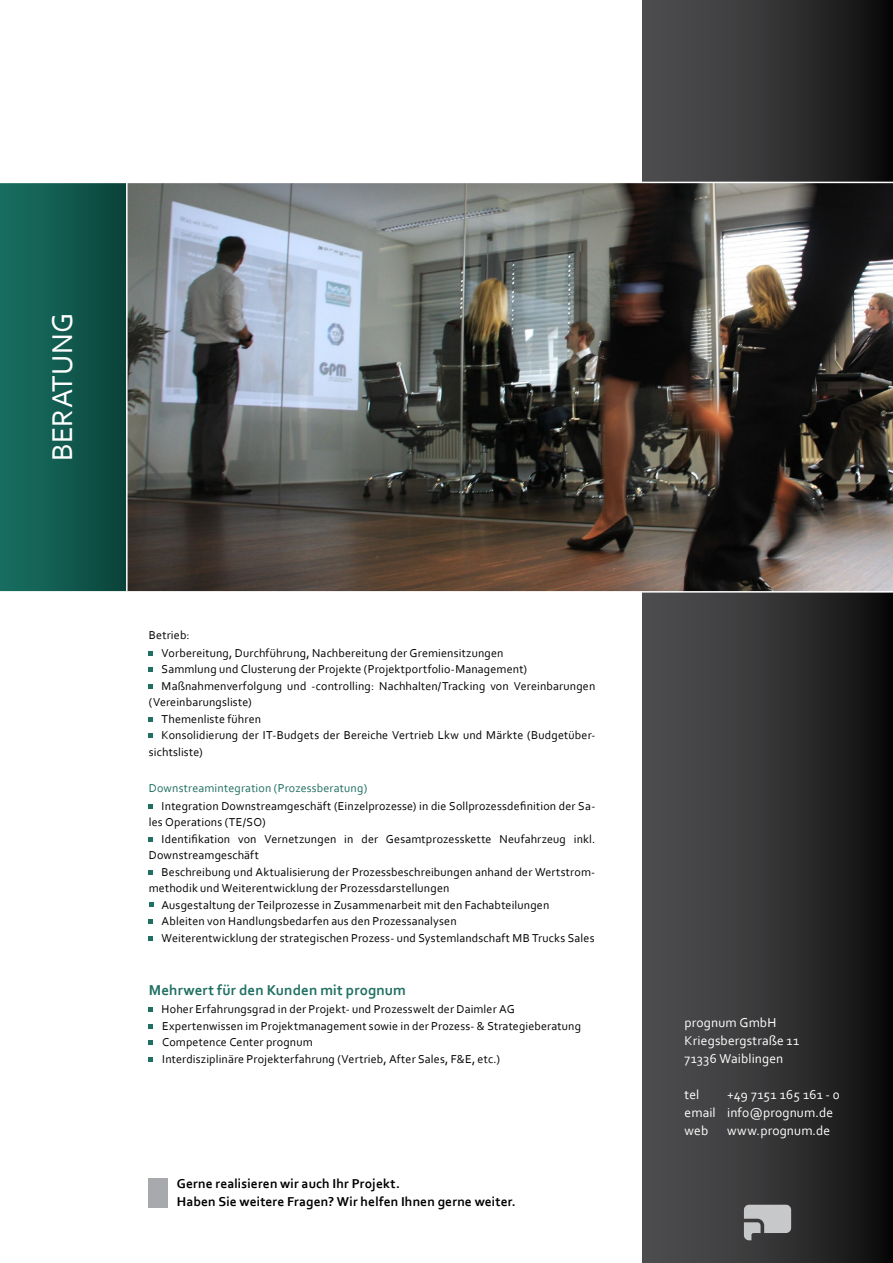
<style>
.page{position:relative;width:893px;height:1263px;background:#fff}
.page>*{position:absolute;margin:0;border:0;box-sizing:border-box;transform-origin:0 0}
.t1{font:30px "Corbel";letter-spacing:.005em;color:#fff}
.t2{font:700 15px "Corbel";letter-spacing:.01em;color:#1f6f62}
.t3{font:13.5px/18px "Corbel";letter-spacing:.01em;color:#fff}
.t4{font:700 13.5px/18px "Corbel";letter-spacing:.01em;color:#000}
.t5{font:12px/16.5px "Corbel";letter-spacing:.015em;color:#000}
.t6{font:12px "Corbel";letter-spacing:.015em;color:#1f6f62}
</style>
<div class="page">
<img style="left:0;top:183px;width:126px;height:408px">
<div style="left:642px;top:0;width:251px;height:1263px;background:linear-gradient(to right,#555557,#100f10)"></div>
<svg style="left:744px;top:1205px;width:47px;height:35px;background:#a4a4a6"></svg>
<img style="left:128px;top:183px;width:765px;height:408px">
<svg style="left:149px;top:651px;width:4px;height:4px"></svg>
<svg style="left:149px;top:668px;width:4px;height:4px"></svg>
<svg style="left:149px;top:684px;width:4px;height:4px"></svg>
<svg style="left:149px;top:717px;width:4px;height:4px"></svg>
<svg style="left:149px;top:734px;width:4px;height:4px"></svg>
<svg style="left:149px;top:804px;width:4px;height:4px"></svg>
<svg style="left:149px;top:837px;width:4px;height:4px"></svg>
<svg style="left:149px;top:870px;width:4px;height:4px"></svg>
<svg style="left:149px;top:903px;width:4px;height:4px"></svg>
<svg style="left:149px;top:919px;width:4px;height:5px"></svg>
<svg style="left:149px;top:936px;width:4px;height:4px"></svg>
<svg style="left:149px;top:1008px;width:4px;height:4px"></svg>
<svg style="left:149px;top:1024px;width:4px;height:4px"></svg>
<svg style="left:149px;top:1041px;width:4px;height:4px"></svg>
<svg style="left:149px;top:1057px;width:4px;height:4px"></svg>
<div style="left:149px;top:1178px;width:19px;height:30px;background:#a7a9ac"></div>
<hr style="left:0;top:591px;width:893px;height:2px;background:#fff">
<hr style="left:0;top:182px;width:893px;height:1px;background:#fff">
<h1 class="t1" style="left:44px;top:461px;width:149px;rotate:-90deg">BERATUNG</h1>
<p class="t5" style="left:162px;top:626px;width:343px;line-height:18px;text-indent:-13px">Betrieb:<br>Vorbereitung, Durchführung, Nachbereitung der Gremiensitzungen</p>
<p class="t5" style="left:162px;top:661px;width:367px">Sammlung und Clusterung der Projekte (Projektportfolio-Management)</p>
<p class="t5" style="left:162px;top:677px;width:435px">Maßnahmenverfolgung und -controlling: Nachhalten/Tracking von Vereinbarungen</p>
<p class="t5" style="left:149px;top:694px;width:104px">(Vereinbarungsliste)</p>
<p class="t5" style="left:162px;top:710px;width:101px">Themenliste führen</p>
<p class="t5" style="left:162px;top:727px;width:435px">Konsolidierung der IT-Budgets der Bereiche Vertrieb Lkw und Märkte (Budgetüber-</p>
<p class="t5" style="left:149px;top:743px;width:55px">sichtsliste)</p>
<p class="t6" style="left:149px;top:780px;width:220px">Downstreamintegration (Prozessberatung)</p>
<p class="t5" style="left:149px;top:797px;width:448px;text-indent:13px">Integration Downstreamgeschäft (Einzelprozesse) in die Sollprozessdefinition der Sa&shy;les Operations (TE/SO)</p>
<p class="t5" style="left:149px;top:830px;width:448px;text-indent:13px">Identifikation von Vernetzungen in der Gesamtprozesskette Neufahrzeug inkl.<br>Downstreamgeschäft</p>
<p class="t5" style="left:162px;top:863px;width:435px">Beschreibung und Aktualisierung der Prozessbeschreibungen anhand der Wertstrom-</p>
<p class="t5" style="left:149px;top:880px;width:302px">methodik und Weiterentwicklung der Prozessdarstellungen</p>
<p class="t5" style="left:162px;top:896px;width:389px">Ausgestaltung der Teilprozesse in Zusammenarbeit mit den Fachabteilungen</p>
<p class="t5" style="left:162px;top:913px;width:297px">Ableiten von Handlungsbedarfen aus den Prozessanalysen</p>
<p class="t5" style="left:162px;top:929px;width:434px">Weiterentwicklung der strategischen Prozess- und Systemlandschaft MB Trucks Sales</p>
<p class="t2" style="left:149px;top:981px;width:259px">Mehrwert für den Kunden mit prognum</p>
<p class="t5" style="left:162px;top:1001px;width:421px">Hoher Erfahrungsgrad in der Projekt- und Prozesswelt der Daimler AG Expertenwissen im Projektmanagement sowie in der Prozess- &amp; Strategieberatung Competence Center prognum<br>Interdisziplinäre Projekterfahrung (Vertrieb, After Sales, F&amp;E, etc.)</p>
<p class="t4" style="left:177px;top:1174px;width:341px">Gerne realisieren wir auch Ihr Projekt.<br>Haben Sie weitere Fragen? Wir helfen Ihnen gerne weiter.</p>
<p class="t3" style="left:685px;top:1013px;width:116px">prognum GmbH<br>Kriegsbergstraße 11<br>71336 Waiblingen</p>
<p class="t3" style="left:685px;top:1085px;width:16px">tel</p>
<p class="t3" style="left:685px;top:1085px;width:157px;text-indent:43px">+49 7151 165 161 - 0 email info@prognum.de web</p>
<p class="t3" style="left:727px;top:1121px;width:105px">www.prognum.de</p>
</div>
